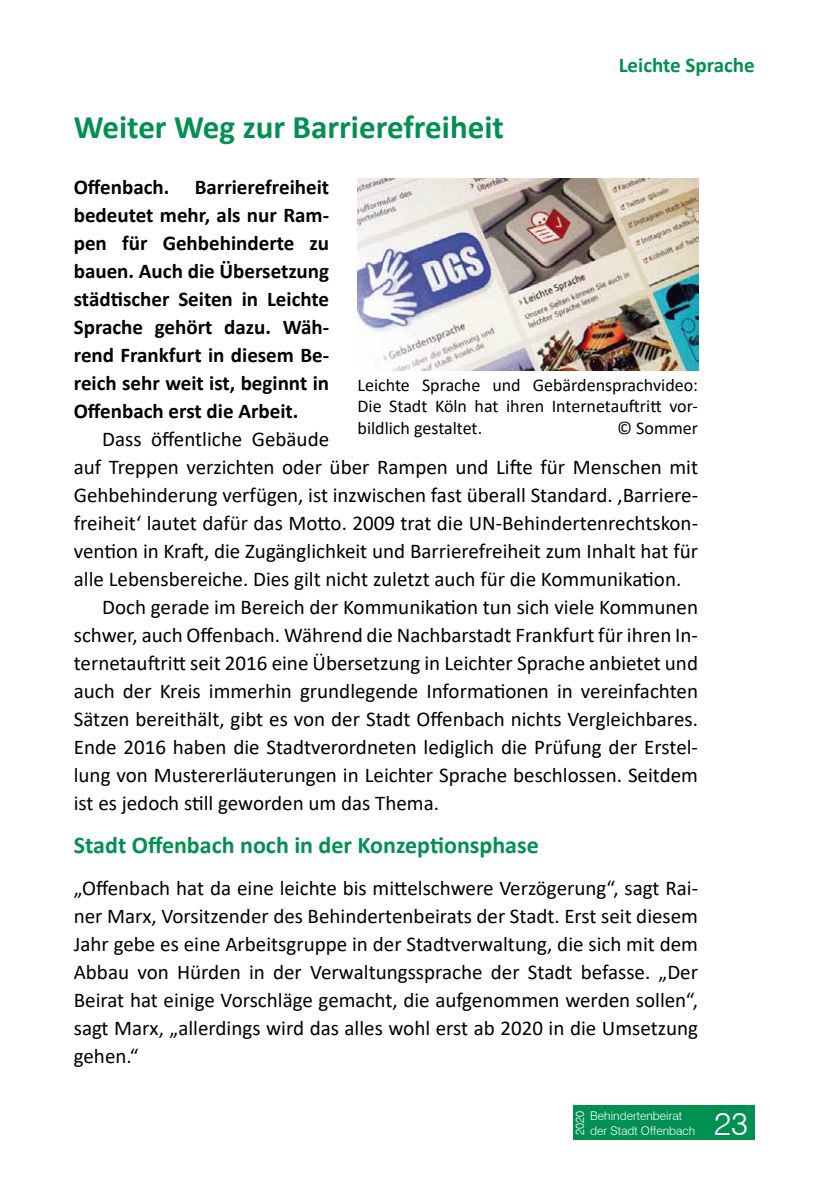
<style>
.page{position:relative;width:840px;height:1191px;background:#fff}
.page>*{position:absolute;margin:0;border:0;box-sizing:border-box;transform-origin:0 0}
.t1{font:700 33px "Calibri";color:#009052}
.t2{font:300 32px "Swiss 721 BT";color:#fff}
.t3{font:700 24px "Calibri";color:#009052}
.t4{font:21px/28px "Calibri";color:#000;text-align:justify}
.t5{font:700 21px/28px "Calibri";color:#000;text-align:justify}
.t6{font:700 21px "Calibri";color:#009052}
.t7{font:18px/21.6px "Calibri";color:#000;text-align:justify}
.t8{font:300 12px/14.4px "Swiss 721 BT";color:#fff}
.t9{font:300 12px "Swiss 721 BT";color:#fff;scale:.95 1}
</style>
<div class="page">
<div style="left:573px;top:1106px;width:181px;height:34px;background:#009052"></div>
<img style="left:357px;top:179px;width:340px;height:191px">
<p class="t6" style="left:618px;top:51px;width:137px">Leichte Sprache</p>
<h1 class="t1" style="left:74px;top:104px;width:431px">Weiter Weg zur Barrierefreiheit</h1>
<p class="t5" style="left:74px;top:173px;width:257px">Offenbach. Barrierefreiheit bedeutet mehr, als nur Ram&shy;pen für Gehbehinderte zu bauen. Auch die Übersetzung städtischer Seiten in Leichte Sprache gehört dazu. Wäh&shy;rend Frankfurt in diesem Be&shy;reich sehr weit ist, beginnt in Offenbach erst die Arbeit.</p>
<p class="t4" style="left:102px;top:425px;width:228px">Dass öffentliche Gebäude</p>
<p class="t4" style="left:74px;top:453px;width:625px">auf Treppen verzichten oder über Rampen und Lifte für Menschen mit</p>
<p class="t4" style="left:74px;top:481px;width:625px">Gehbehinderung verfügen, ist inzwischen fast überall Standard. ‚Barriere-</p>
<p class="t4" style="left:74px;top:509px;width:625px">freiheit‘ lautet dafür das Motto. 2009 trat die UN-Behindertenrechtskon-</p>
<p class="t4" style="left:74px;top:537px;width:625px">vention in Kraft, die Zugänglichkeit und Barrierefreiheit zum Inhalt hat für</p>
<p class="t4" style="left:74px;top:565px;width:608px">alle Lebensbereiche. Dies gilt nicht zuletzt auch für die Kommunikation.</p>
<p class="t4" style="left:102px;top:593px;width:597px">Doch gerade im Bereich der Kommunikation tun sich viele Kommunen</p>
<p class="t4" style="left:74px;top:621px;width:625px">schwer, auch Offenbach. Während die Nachbarstadt Frankfurt für ihren In-</p>
<p class="t4" style="left:74px;top:649px;width:625px">ternetauftritt seit 2016 eine Übersetzung in Leichter Sprache anbietet und</p>
<p class="t4" style="left:74px;top:677px;width:625px">auch der Kreis immerhin grundlegende Informationen in vereinfachten</p>
<p class="t4" style="left:74px;top:705px;width:625px">Sätzen bereithält, gibt es von der Stadt Offenbach nichts Vergleichbares.</p>
<p class="t4" style="left:74px;top:732px;width:625px">Ende 2016 haben die Stadtverordneten lediglich die Prüfung der Erstel-</p>
<p class="t4" style="left:74px;top:760px;width:625px">lung von Mustererläuterungen in Leichter Sprache beschlossen. Seitdem</p>
<p class="t4" style="left:74px;top:788px;width:366px">ist es jedoch still geworden um das Thema.</p>
<p class="t3" style="left:74px;top:827px;width:466px">Stadt Offenbach noch in der Konzeptionsphase</p>
<p class="t4" style="left:74px;top:873px;width:625px">„Offenbach hat da eine leichte bis mittelschwere Verzögerung“, sagt Rai&shy;ner Marx, Vorsitzender des Behindertenbeirats der Stadt. Erst seit diesem Jahr gebe es eine Arbeitsgruppe in der Stadtverwaltung, die sich mit dem Abbau von Hürden in der Verwaltungssprache der Stadt befasse. „Der Beirat hat einige Vorschläge gemacht, die aufgenommen werden sollen“, sagt Marx, „allerdings wird das alles wohl erst ab 2020 in die Umsetzung gehen.“</p>
<p class="t7" style="left:357px;top:373px;width:342px">Leichte Sprache und Gebärdensprachvideo:<br>Die Stadt Köln hat ihren Internetauftritt vor&shy;bildlich gestaltet.</p>
<p class="t7" style="left:616px;top:416px;width:82px">© Sommer</p>
<p class="t9" style="left:572px;top:1134px;width:27px;rotate:-90deg">2020</p>
<p class="t8" style="left:590px;top:1108px;width:106px">Behindertenbeirat der Stadt Offenbach</p>
<h2 class="t2" style="left:713px;top:1103px;width:36px">23</h2>
</div>
